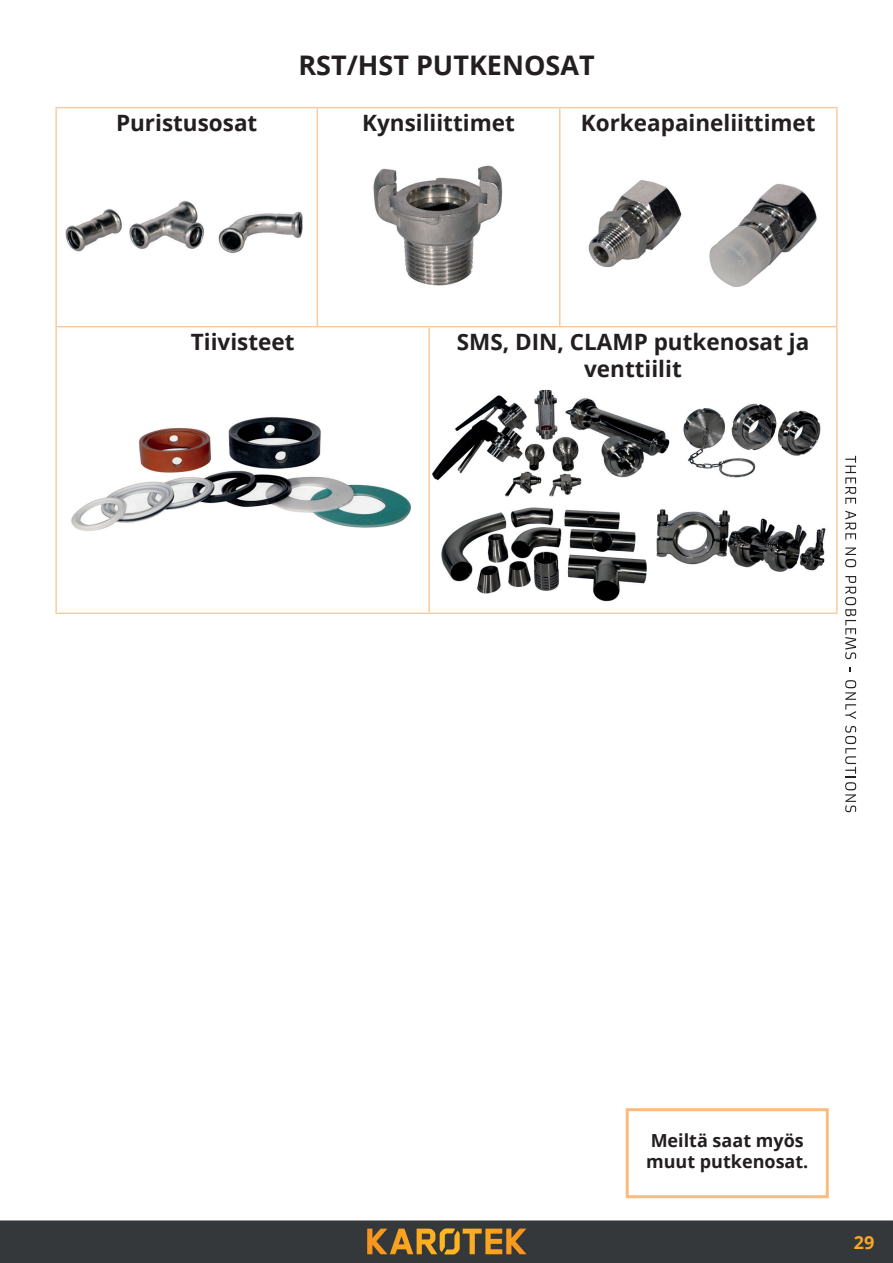
<style>
.page{position:relative;width:893px;height:1263px;background:#fff}
.page>*{position:absolute;margin:0;border:0;box-sizing:border-box;transform-origin:0 0}
.t1{font:700 27px "Open Sans";color:#231f20}
.t2{font:700 22.5px/27px "Open Sans";color:#231f20;text-align:center}
.t3{font:700 18px/21.6px "Open Sans";color:#231f20}
.t4{font:700 18px "Open Sans";color:#f9a628}
</style>
<div class="page">
<div style="left:0;top:1220px;width:893px;height:43px;background:#35383a;border:2px solid #35383a"></div>
<svg style="left:367px;top:1228px;width:160px;height:26px"></svg>
<svg style="left:845px;top:456px;width:11px;height:48px"></svg>
<svg style="left:845px;top:511px;width:11px;height:29px"></svg>
<svg style="left:845px;top:547px;width:11px;height:20px"></svg>
<svg style="left:845px;top:576px;width:11px;height:83px"></svg>
<svg style="left:845px;top:680px;width:11px;height:39px"></svg>
<svg style="left:845px;top:726px;width:11px;height:86px"></svg>
<hr style="left:55px;top:107px;width:262px;height:1px;background:#facb9e">
<hr style="left:55px;top:108px;width:2px;height:218px;background:#facb9e">
<hr style="left:317px;top:107px;width:112px;height:1px;background:#facb9e">
<hr style="left:317px;top:108px;width:1px;height:218px;background:#facb9e">
<hr style="left:429px;top:107px;width:131px;height:1px;background:#facb9e">
<hr style="left:560px;top:107px;width:278px;height:1px;background:#facb9e">
<hr style="left:559px;top:108px;width:1px;height:218px;background:#facb9e">
<hr style="left:836px;top:108px;width:2px;height:218px;background:#facb9e">
<hr style="left:55px;top:326px;width:262px;height:1px;background:#facb9e">
<hr style="left:55px;top:327px;width:2px;height:285px;background:#facb9e">
<hr style="left:317px;top:326px;width:112px;height:1px;background:#facb9e">
<hr style="left:429px;top:326px;width:131px;height:1px;background:#facb9e">
<hr style="left:428px;top:327px;width:2px;height:285px;background:#facb9e">
<hr style="left:560px;top:326px;width:278px;height:1px;background:#facb9e">
<hr style="left:836px;top:327px;width:2px;height:285px;background:#facb9e">
<hr style="left:55px;top:612px;width:262px;height:2px;background:#facb9e">
<hr style="left:317px;top:612px;width:112px;height:2px;background:#facb9e">
<hr style="left:429px;top:612px;width:131px;height:2px;background:#facb9e">
<hr style="left:560px;top:612px;width:278px;height:2px;background:#facb9e">
<img style="left:65px;top:200px;width:238px;height:54px">
<img style="left:373px;top:165px;width:130px;height:121px">
<img style="left:588px;top:180px;width:229px;height:107px">
<img style="left:71px;top:417px;width:340px;height:114px">
<img style="left:441px;top:507px;width:206px;height:95px">
<img style="left:433px;top:389px;width:237px;height:108px">
<img style="left:683px;top:403px;width:138px;height:75px">
<img style="left:650px;top:496px;width:176px;height:76px">
<div style="left:626px;top:1108px;width:203px;height:90px;border:3px solid #f9bc7e"></div>
<p class="t1" style="left:298px;top:46px;width:298px">RST/HST PUTKENOSAT</p>
<p class="t2" style="left:116px;top:109px;width:143px">Puristusosat</p>
<p class="t2" style="left:362px;top:109px;width:154px">Kynsiliittimet</p>
<p class="t2" style="left:581px;top:109px;width:236px">Korkeapaineliittimet</p>
<p class="t2" style="left:191px;top:328px;width:105px">Tiivisteet</p>
<p class="t2" style="left:457px;top:328px;width:354px">SMS, DIN, CLAMP putkenosat ja venttiilit</p>
<p class="t3" style="left:646px;top:1129px;width:164px">Meiltä saat myös muut putkenosat.</p>
<p class="t4" style="left:854px;top:1229px;width:22px">29</p>
</div>
